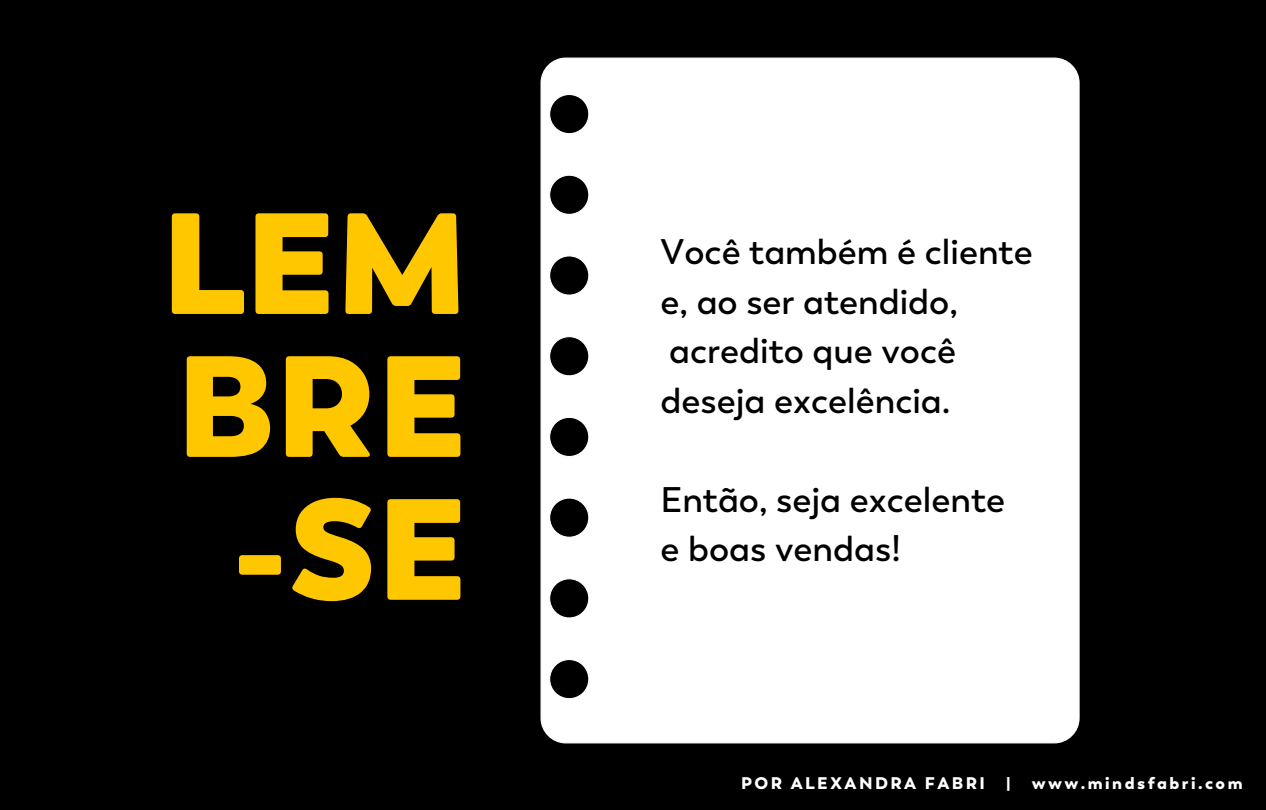
<style>
.page{position:relative;width:1266px;height:810px;background:#000}
.page>*{position:absolute;margin:0;border:0;box-sizing:border-box;transform-origin:0 0}
.t1{font:800 143.18px/142.9px "Boston";color:#ffc700;text-align:center}
.t2{font:600 35.47px/49.5px "Boston";color:#000}
.t3{font:900 16.8px "Boston";letter-spacing:.145em;color:#fff}
</style>
<div class="page">
<div style="left:540px;top:58px;width:539px;height:685px;background:#fff"></div>
<hr style="left:602px;top:114px;width:434px;height:1px;background:#fff">
<hr style="left:602px;top:167px;width:434px;height:1px;background:#fff">
<hr style="left:602px;top:220px;width:434px;height:1px;background:#fff">
<hr style="left:602px;top:273px;width:434px;height:1px;background:#fff">
<hr style="left:602px;top:326px;width:434px;height:1px;background:#fff">
<hr style="left:602px;top:379px;width:434px;height:1px;background:#fff">
<hr style="left:602px;top:432px;width:434px;height:2px;background:#fff">
<hr style="left:602px;top:486px;width:434px;height:1px;background:#fff">
<hr style="left:602px;top:539px;width:434px;height:1px;background:#fff">
<hr style="left:602px;top:592px;width:434px;height:1px;background:#fff">
<hr style="left:602px;top:645px;width:434px;height:1px;background:#fff">
<hr style="left:602px;top:698px;width:434px;height:1px;background:#fff">
<h1 class="t1" style="left:161px;top:191px;width:308px">LEM<br>BRE -SE</h1>
<p class="t2" style="left:660px;top:227px;width:373px">Você também é cliente e, ao ser atendido, acredito que você deseja excelência.</p>
<p class="t2" style="left:660px;top:474px;width:346px">Então, seja excelente e boas vendas!</p>
<p class="t3" style="left:741px;top:773px;width:245px">POR ALEXANDRA FABRI</p>
<p class="t3" style="left:1006px;top:773px;width:6px">|</p>
<p class="t3" style="left:1031px;top:773px;width:212px">www.mindsfabri.com</p>
</div>
